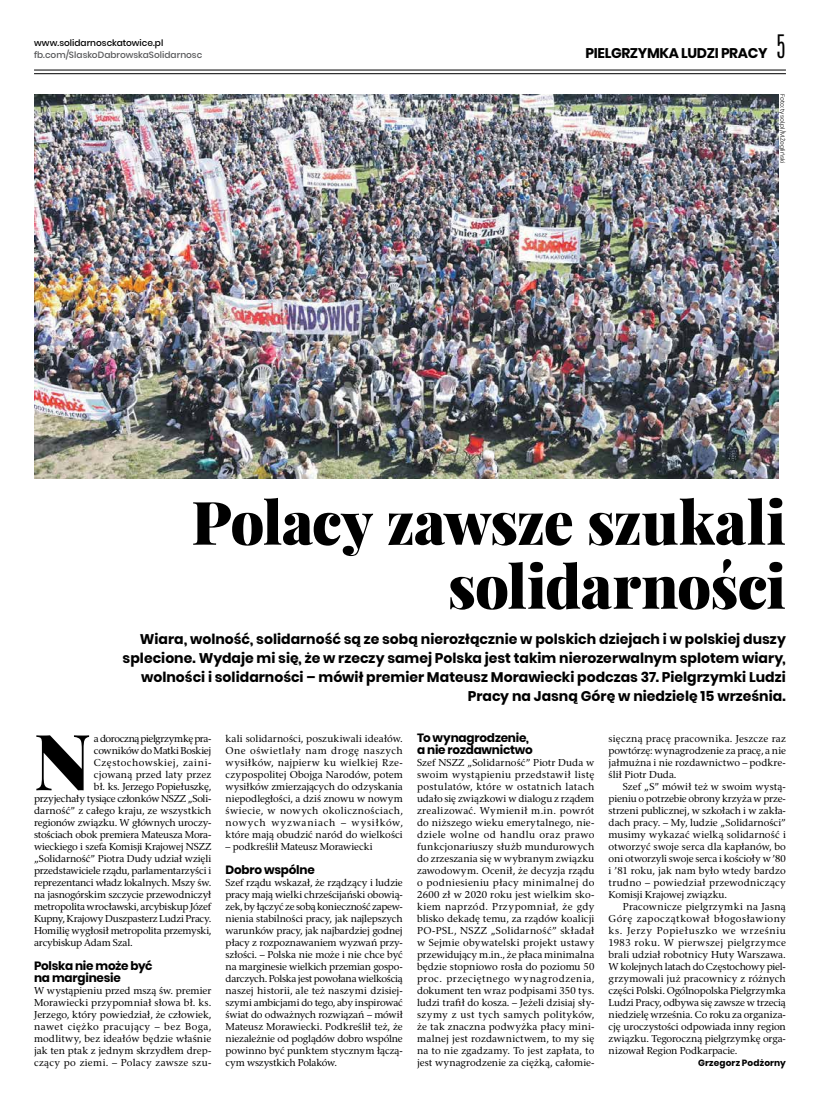
<style>
.page{position:relative;width:820px;height:1106px;background:#fff}
.page>*{position:absolute;margin:0;border:0;box-sizing:border-box;transform-origin:0 0}
.t1{font:900 77.7px "Playfair Display";color:#000}
.t2{font:900 60px/64px "Playfair Display";letter-spacing:-.015em;color:#000;text-align:right}
.t3{font:700 14px/19px "Poppins";color:#000;text-align:right}
.t4{font:700 14px "Poppins";letter-spacing:-.025em;color:#000}
.t5{font:700 12px/12px "Poppins";letter-spacing:-.02em;color:#000}
.t6{font:10px/12px "Rashel EFN";letter-spacing:-.01em;color:#000;text-align:justify}
.t7{font:10px "Rashel EFN";letter-spacing:.01em;color:#000}
.t8{font:10px "Rashel EFN";letter-spacing:-.035em;color:#000}
.t9{font:10px "Rashel EFN";letter-spacing:-.03em;color:#000}
.t10{font:10px "Rashel EFN";letter-spacing:.05em;color:#000}
.t11{font:10px "Rashel EFN";letter-spacing:.015em;color:#000}
.t12{font:500 9px "Poppins";color:#58595b}
.t13{font:500 9px "Poppins";color:#000}
.t14{font:700 9px "Poppins";letter-spacing:.015em;color:#000}
.t15{font:300 6px "Poppins";letter-spacing:.005em;color:#000}
.s1{font-family:"Antonio";font-weight:300;font-size:27px}
</style>
<div class="page">
<hr style="left:34px;top:70px;width:751px;height:1px;background:#000">
<hr style="left:34px;top:73px;width:751px;height:1px;background:#000">
<img style="left:34px;top:94px;width:744px;height:384px">
<p class="t13" style="left:34px;top:38px;width:131px">www.solidarnosckatowice.pl</p>
<p class="t12" style="left:34px;top:50px;width:170px">fb.com/SlaskoDabrowskaSolidarnosc</p>
<h3 class="t4" style="left:585px;top:45px;width:202px">PIELGRZYMKA LUDZI PRACY <span class="s1">5</span></h3>
<p class="t15" style="left:785px;top:94px;width:70px;rotate:90deg">Foto: tysol.pl/M.Żegliński</p>
<h2 class="t2" style="left:191px;top:489px;width:595px">Polacy zawsze szukali solidarności</h2>
<p class="t3" style="left:123px;top:630px;width:664px">Wiara, wolność, solidarność są ze sobą nierozłącznie w polskich dziejach i w polskiej duszy splecione. Wydaje mi się, że w rzeczy samej Polska jest takim nierozerwalnym splotem wiary, wolności i solidarności – mówił premier Mateusz Morawiecki podczas 37. Pielgrzymki Ludzi Pracy na Jasną Górę w niedzielę 15 września.</p>
<h1 class="t1" style="left:34px;top:711px;width:58px">N</h1>
<p class="t8" style="left:94px;top:732px;width:119px">a doroczną pielgrzymkę pra-</p>
<p class="t9" style="left:94px;top:744px;width:119px">cowników do Matki Boskiej</p>
<p class="t10" style="left:94px;top:756px;width:119px">Częstochowskiej, zaini-</p>
<p class="t11" style="left:94px;top:768px;width:119px">cjowaną przed laty przez</p>
<p class="t6" style="left:94px;top:780px;width:119px">bł. ks. Jerzego Popiełuszkę,</p>
<p class="t6" style="left:34px;top:792px;width:179px">przyjechały tysiące członków NSZZ „Soli-</p>
<p class="t7" style="left:34px;top:804px;width:179px">darność” z całego kraju, ze wszystkich</p>
<p class="t6" style="left:34px;top:816px;width:179px">regionów związku. W głównych uroczy-</p>
<p class="t6" style="left:34px;top:828px;width:179px">stościach obok premiera Mateusza Mora-</p>
<p class="t6" style="left:34px;top:840px;width:179px">wieckiego i szefa Komisji Krajowej NSZZ</p>
<p class="t6" style="left:34px;top:852px;width:179px">„Solidarność” Piotra Dudy udział wzięli</p>
<p class="t6" style="left:34px;top:864px;width:179px">przedstawiciele rządu, parlamentarzyści i</p>
<p class="t6" style="left:34px;top:876px;width:179px">reprezentanci władz lokalnych. Mszy św.</p>
<p class="t6" style="left:34px;top:888px;width:179px">na jasnogórskim szczycie przewodniczył</p>
<p class="t6" style="left:34px;top:900px;width:179px">metropolita wrocławski, arcybiskup Józef</p>
<p class="t6" style="left:34px;top:912px;width:179px">Kupny, Krajowy Duszpasterz Ludzi Pracy.</p>
<p class="t6" style="left:34px;top:924px;width:179px">Homilię wygłosił metropolita przemyski,</p>
<p class="t6" style="left:34px;top:936px;width:100px">arcybiskup Adam Szal.</p>
<p class="t5" style="left:34px;top:960px;width:120px">Polska nie może być na marginesie</p>
<p class="t6" style="left:34px;top:984px;width:179px">W wystąpieniu przed mszą św. premier Morawiecki przypomniał słowa bł. ks.<br>Jerzego, który powiedział, że człowiek, nawet ciężko pracujący – bez Boga, modlitwy, bez ideałów będzie właśnie jak ten ptak z jednym skrzydłem drep&shy;czący po ziemi. – Polacy zawsze szu-</p>
<p class="t6" style="left:225px;top:732px;width:179px">kali solidarności, poszukiwali ideałów.<br>One oświetlały nam drogę naszych wysiłków, najpierw ku wielkiej Rze&shy;czypospolitej Obojga Narodów, potem wysiłków zmierzających do odzyskania niepodległości, a dziś znowu w nowym świecie, w nowych okolicznościach, nowych wyzwaniach – wysiłków, które mają obudzić naród do wielkości</p>
<p class="t6" style="left:225px;top:840px;width:148px">– podkreślił Mateusz Morawiecki</p>
<p class="t5" style="left:225px;top:864px;width:91px">Dobro wspólne</p>
<p class="t6" style="left:225px;top:876px;width:179px">Szef rządu wskazał, że rządzący i ludzie pracy mają wielki chrześcijański obowią&shy;zek, by łączyć ze sobą konieczność zapew&shy;nienia stabilności pracy, jak najlepszych warunków pracy, jak najbardziej godnej płacy z rozpoznawaniem wyzwań przy&shy;szłości. – Polska nie może i nie chce być na marginesie wielkich przemian gospo&shy;darczych. Polska jest powołana wielkością naszej historii, ale też naszymi dzisiej&shy;szymi ambicjami do tego, aby inspirować świat do odważnych rozwiązań – mówił Mateusz Morawiecki. Podkreślił też, że niezależnie od poglądów dobro wspólne powinno być punktem stycznym łączą&shy;cym wszystkich Polaków.</p>
<p class="t5" style="left:417px;top:732px;width:117px">To wynagrodzenie, a nie rozdawnictwo</p>
<p class="t6" style="left:417px;top:756px;width:179px">Szef NSZZ „Solidarność” Piotr Duda w swoim wystąpieniu przedstawił listę postulatów, które w ostatnich latach udało się związkowi w dialogu z rządem zrealizować. Wymienił m.in. powrót do niższego wieku emerytalnego, nie&shy;dziele wolne od handlu oraz prawo funkcjonariuszy służb mundurowych do zrzeszania się w wybranym związku zawodowym. Ocenił, że decyzja rządu o podniesieniu płacy minimalnej do 2600 zł w 2020 roku jest wielkim sko&shy;kiem naprzód. Przypomniał, że gdy blisko dekadę temu, za rządów koalicji PO-PSL, NSZZ „Solidarność” składał w Sejmie obywatelski projekt ustawy przewidujący m.in., że płaca minimalna będzie stopniowo rosła do poziomu 50 proc. przeciętnego wynagrodzenia, dokument ten wraz podpisami 350 tys. ludzi trafił do kosza. – Jeżeli dzisiaj sły&shy;szymy z ust tych samych polityków, że tak znaczna podwyżka płacy mini&shy;malnej jest rozdawnictwem, to my się na to nie zgadzamy. To jest zapłata, to jest wynagrodzenie za ciężką, całomie-</p>
<p class="t6" style="left:608px;top:732px;width:179px">sięczną pracę pracownika. Jeszcze raz powtórzę: wynagrodzenie za pracę, a nie jałmużna i nie rozdawnictwo – podkre&shy;ślił Piotr Duda.</p>
<p class="t6" style="left:608px;top:780px;width:179px;text-indent:14px">Szef „S” mówił też w swoim wystą&shy;pieniu o potrzebie obrony krzyża w prze&shy;strzeni publicznej, w szkołach i w zakła&shy;dach pracy. – My, ludzie „Solidarności” musimy wykazać wielką solidarność i otworzyć swoje serca dla kapłanów, bo oni otworzyli swoje serca i kościoły w ’80 i ’81 roku, jak nam było wtedy bardzo trudno – powiedział przewodniczący Komisji Krajowej związku.</p>
<p class="t6" style="left:608px;top:900px;width:179px;text-indent:14px">Pracownicze pielgrzymki na Jasną Górę zapoczątkował błogosławiony ks. Jerzy Popiełuszko we wrześniu 1983 roku. W pierwszej pielgrzymce brali udział robotnicy Huty Warszawa.<br>W kolejnych latach do Częstochowy piel&shy;grzymowali już pracownicy z różnych części Polski. Ogólnopolska Pielgrzymka Ludzi Pracy, odbywa się zawsze w trzecią niedzielę września. Co roku za organiza&shy;cję uroczystości odpowiada inny region związku. Tegoroczną pielgrzymkę orga&shy;nizował Region Podkarpacie.</p>
<p class="t14" style="left:697px;top:1058px;width:89px">Grzegorz Podżorny</p>
</div>
